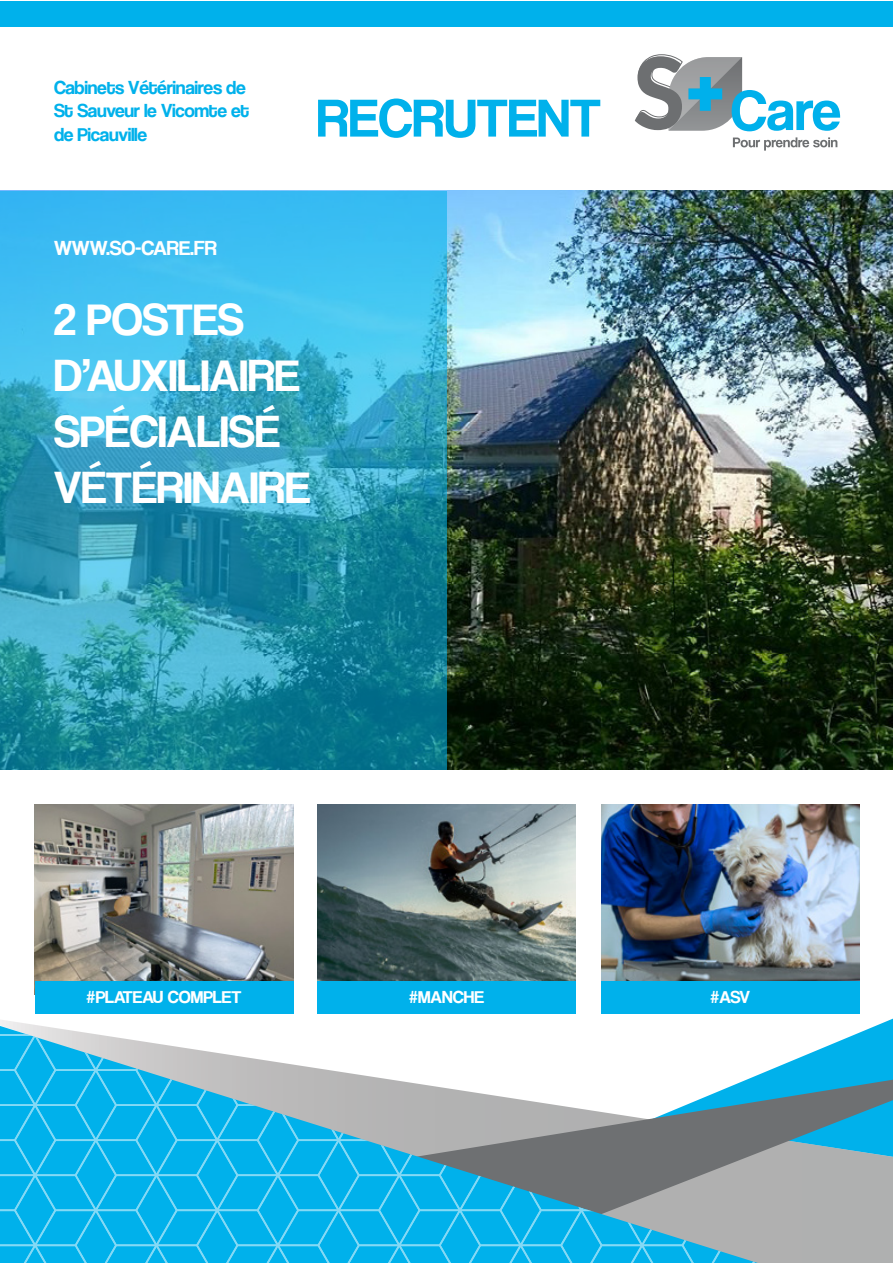
<style>
.page{position:relative;width:893px;height:1263px;background:#fff}
.page>*{position:absolute;margin:0;border:0;box-sizing:border-box;transform-origin:0 0}
.t1{font:55.5px "Coolvetica Rg";color:#00b1eb}
.t2{font:46.5px "Coolvetica Rg";color:#fff}
.t3{font:21px "Coolvetica Rg";color:#fff}
.t4{font:19.5px "Coolvetica Rg";letter-spacing:-.02em;color:#00b1eb}
.t5{font:18px "Coolvetica Rg";color:#fff}
</style>
<div class="page">
<img style="left:35px;top:804px;width:258px;height:177px">
<svg style="left:0;top:1018px;width:893px;height:245px"></svg>
<img style="left:317px;top:804px;width:259px;height:177px">
<img style="left:601px;top:804px;width:259px;height:177px">
<img style="left:446px;top:191px;width:447px;height:578px">
<svg style="left:0;top:191px;width:446px;height:578px;background:#30a2c3"></svg>
<div style="left:35px;top:981px;width:258px;height:33px;background:#00b1eb"></div>
<div style="left:317px;top:981px;width:259px;height:33px;background:#00b1eb"></div>
<div style="left:601px;top:981px;width:259px;height:33px;background:#00b1eb"></div>
<div style="left:0;top:1px;width:893px;height:26px;background:#00b1eb"></div>
<svg style="left:733px;top:137px;width:104px;height:13px"></svg>
<svg style="left:635px;top:55px;width:205px;height:76px"></svg>
<p class="t4" style="left:54px;top:76px;width:193px">Cabinets Vétérinaires de</p>
<p class="t4" style="left:54px;top:99px;width:197px">St Sauveur le Vicomte et</p>
<p class="t4" style="left:54px;top:123px;width:95px">de Picauville</p>
<p class="t1" style="left:317px;top:85px;width:286px">RECRUTENT</p>
<p class="t3" style="left:54px;top:235px;width:164px">WWW.SO-CARE.FR</p>
<p class="t2" style="left:54px;top:292px;width:191px">2 POSTES</p>
<p class="t2" style="left:54px;top:348px;width:247px">D’AUXILIAIRE</p>
<p class="t2" style="left:54px;top:404px;width:227px">SPÉCIALISÉ</p>
<p class="t2" style="left:54px;top:460px;width:258px">VÉTÉRINAIRE</p>
<p class="t5" style="left:87px;top:986px;width:156px">#PLATEAU COMPLET</p>
<p class="t5" style="left:409px;top:986px;width:76px">#MANCHE</p>
<p class="t5" style="left:710px;top:986px;width:41px">#ASV</p>
</div>
